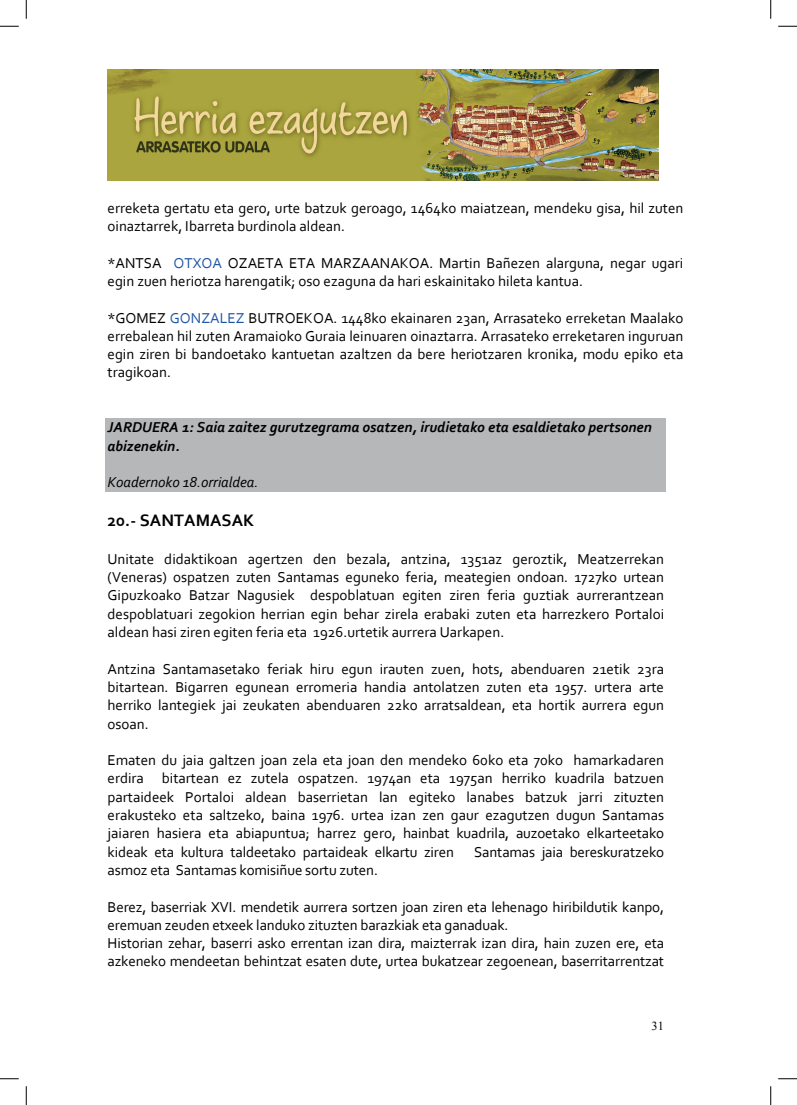
<style>
.page{position:relative;width:797px;height:1105px;background:#fff}
.page>*{position:absolute;margin:0;border:0;box-sizing:border-box;transform-origin:0 0}
.t1{font:700 17.38px "Corbel";letter-spacing:.005em;color:#000001}
.t2{font:15px/18.2px "Corbel";letter-spacing:-.01em;color:#000001;text-align:justify}
.t3{font:italic 700 15px/18.2px "Corbel";color:#000001}
.t4{font:italic 15px "Corbel";color:#000001}
.t5{font:12.25px "Times New Roman";color:#000001}
.s1{color:#1e56a6}
</style>
<div class="page">
<img style="left:108px;top:69px;width:550px;height:112px">
<div style="left:106px;top:418px;width:560px;height:18px;background:#b5b7b8"></div>
<div style="left:106px;top:436px;width:560px;height:19px;background:#b5b7b8"></div>
<div style="left:106px;top:455px;width:560px;height:18px;background:#b5b7b8"></div>
<div style="left:106px;top:473px;width:560px;height:18px;background:#b5b7b8"></div>
<svg style="left:0;top:25px;width:19px;height:2px"></svg>
<svg style="left:778px;top:25px;width:19px;height:2px"></svg>
<svg style="left:0;top:1078px;width:19px;height:1px"></svg>
<svg style="left:778px;top:1078px;width:19px;height:1px"></svg>
<svg style="left:25px;top:0;width:2px;height:19px"></svg>
<svg style="left:25px;top:1086px;width:2px;height:19px"></svg>
<svg style="left:770px;top:0;width:1px;height:19px"></svg>
<svg style="left:770px;top:1086px;width:1px;height:19px"></svg>
<p class="t2" style="left:108px;top:198px;width:577px">erreketa gertatu eta gero, urte batzuk geroago, 1464ko maiatzean, mendeku gisa, hil zuten oinaztarrek, Ibarreta burdinola aldean.</p>
<p class="t2" style="left:108px;top:253px;width:577px">*ANTSA <span class="s1">OTXOA</span> OZAETA ETA MARZAANAKOA. Martin Bañezen alarguna, negar ugari egin zuen heriotza harengatik; oso ezaguna da hari eskainitako hileta kantua.</p>
<p class="t2" style="left:107px;top:308px;width:577px">*GOMEZ <span class="s1">GONZALEZ</span> BUTROEKOA. 1448ko ekainaren 23an, Arrasateko erreketan Maalako errebalean hil zuten Aramaioko Guraia leinuaren oinaztarra. Arrasateko erreketaren inguruan egin ziren bi bandoetako kantuetan azaltzen da bere heriotzaren kronika, modu epiko eta tragikoan.</p>
<p class="t3" style="left:108px;top:418px;width:546px">JARDUERA 1: Saia zaitez gurutzegrama osatzen, irudietako eta esaldietako pertsonen abizenekin.</p>
<p class="t4" style="left:108px;top:473px;width:152px">Koadernoko 18.orrialdea.</p>
<p class="t1" style="left:108px;top:509px;width:148px">20.- SANTAMASAK</p>
<p class="t2" style="left:108px;top:549px;width:558px">Unitate didaktikoan agertzen den bezala, antzina, 1351az geroztik, Meatzerrekan (Veneras) ospatzen zuten Santamas eguneko feria, meategien ondoan. 1727ko urtean Gipuzkoako Batzar Nagusiek despoblatuan egiten ziren feria guztiak aurrerantzean despoblatuari zegokion herrian egin behar zirela erabaki zuten eta harrezkero Portaloi aldean hasi ziren egiten feria eta 1926.urtetik aurrera Uarkapen.</p>
<p class="t2" style="left:108px;top:659px;width:558px">Antzina Santamasetako feriak hiru egun irauten zuen, hots, abenduaren 21etik 23ra bitartean. Bigarren egunean erromeria handia antolatzen zuten eta 1957. urtera arte herriko lantegiek jai zeukaten abenduaren 22ko arratsaldean, eta hortik aurrera egun osoan.</p>
<p class="t2" style="left:108px;top:751px;width:558px">Ematen du jaia galtzen joan zela eta joan den mendeko 60ko eta 70ko hamarkadaren erdira bitartean ez zutela ospatzen. 1974an eta 1975an herriko kuadrila batzuen partaideek Portaloi aldean baserrietan lan egiteko lanabes batzuk jarri zituzten erakusteko eta saltzeko, baina 1976. urtea izan zen gaur ezagutzen dugun Santamas jaiaren hasiera eta abiapuntua; harrez gero, hainbat kuadrila, auzoetako elkarteetako kideak eta kultura taldeetako partaideak elkartu ziren</p>
<p class="t2" style="left:474px;top:842px;width:192px">Santamas jaia bereskuratzeko</p>
<p class="t2" style="left:108px;top:860px;width:272px">asmoz eta Santamas komisiñue sortu zuten.</p>
<p class="t2" style="left:108px;top:897px;width:558px;text-align:left">Berez, baserriak XVI. mendetik aurrera sortzen joan ziren eta lehenago hiribildutik kanpo, eremuan zeuden etxeek landuko zituzten barazkiak eta ganaduak.<br>Historian zehar, baserri asko errentan izan dira, maizterrak izan dira, hain zuzen ere, eta azkeneko mendeetan behintzat esaten dute, urtea bukatzear zegoenean, baserritarrentzat</p>
<p class="t5" style="left:651px;top:1018px;width:14px">31</p>
</div>
